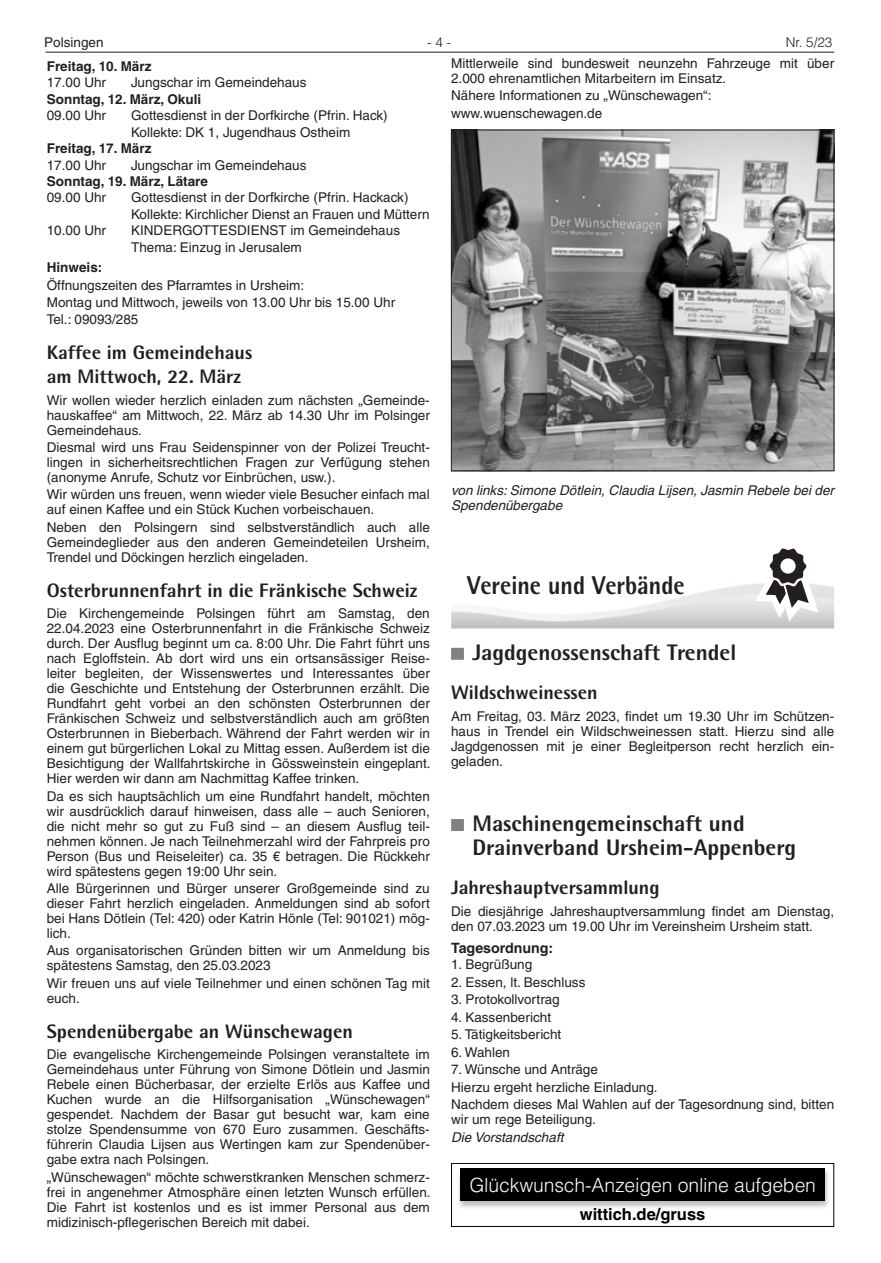
<style>
.page{position:relative;width:881px;height:1263px;background:#fff}
.page>*{position:absolute;margin:0;border:0;box-sizing:border-box;transform-origin:0 0}
.t1{font:800 25.8px "Agfa Rotis Semisans";color:#231f20;scale:.9 1}
.t2{font:800 22.5px/24px "Agfa Rotis Semisans";color:#231f20}
.t3{font:800 19.5px/24px "Agfa Rotis Semisans";color:#231f20}
.t4{font:300 19.5px "Helvetica LT";color:#fff}
.t5{font:700 16.5px "Helvetica LT";color:#000}
.t6{font:700 14.25px "Helvetica LT";color:#231f20}
.t7{font:13.5px/15px "Helvetica LT";color:#231f20}
.t8{font:italic 13.5px/15px "Helvetica LT";color:#231f20}
.t9{font:700 13.5px "Helvetica LT";color:#231f20}
.t10{font:300 13.5px "Helvetica LT";color:#231f20}
</style>
<div class="page">
<hr style="left:45px;top:52px;width:788px;height:1px;background:#231f20">
<div style="left:451px;top:648px;width:12px;height:12px;background:#838180"></div>
<div style="left:451px;top:819px;width:12px;height:12px;background:#838180"></div>
<img style="left:453px;top:132px;width:378px;height:337px">
<div style="left:451px;top:130px;width:382px;height:341px;border:1px solid #231f20"></div>
<svg style="left:451px;top:548px;width:382px;height:80px"></svg>
<div style="left:456px;top:1168px;width:373px;height:42px;background:#000;opacity:.26"></div>
<div style="left:460px;top:1168px;width:364px;height:33px;background:#000"></div>
<div style="left:451px;top:1163px;width:382px;height:64px;border:1px solid #000"></div>
<p class="t7" style="left:44px;top:35px;width:61px">Polsingen</p>
<p class="t10" style="left:427px;top:34px;width:26px">- 4 -</p>
<p class="t10" style="left:785px;top:34px;width:48px">Nr. 5/23</p>
<p class="t7" style="left:451px;top:56px;width:384px">Mittlerweile sind bundesweit neunzehn Fahrzeuge mit über<br>2.000 ehrenamtlichen Mitarbeitern im Einsatz.</p>
<p class="t7" style="left:451px;top:87px;width:262px;line-height:17.5px">Nähere Informationen zu „Wünschewagen“: www.wuenschewagen.de</p>
<p class="t9" style="left:47px;top:58px;width:106px">Freitag, 10. März</p>
<p class="t7" style="left:47px;top:75px;width:61px">17.00 Uhr</p>
<p class="t7" style="left:131px;top:75px;width:177px">Jungschar im Gemeindehaus</p>
<p class="t9" style="left:47px;top:91px;width:156px">Sonntag, 12. März, Okuli</p>
<p class="t7" style="left:47px;top:108px;width:61px">09.00 Uhr</p>
<p class="t7" style="left:131px;top:107px;width:258px;line-height:16.5px">Gottesdienst in der Dorfkirche (Pfrin. Hack)<br>Kollekte: DK 1, Jugendhaus Ostheim</p>
<p class="t9" style="left:47px;top:140px;width:106px">Freitag, 17. März</p>
<p class="t7" style="left:47px;top:157px;width:61px">17.00 Uhr</p>
<p class="t7" style="left:131px;top:157px;width:177px">Jungschar im Gemeindehaus</p>
<p class="t9" style="left:47px;top:173px;width:163px">Sonntag, 19. März, Lätare</p>
<p class="t7" style="left:47px;top:190px;width:61px">09.00 Uhr</p>
<p class="t7" style="left:131px;top:189px;width:300px;line-height:16.5px">Gottesdienst in der Dorfkirche (Pfrin. Hackack)<br>Kollekte: Kirchlicher Dienst an Frauen und Müttern</p>
<p class="t7" style="left:47px;top:223px;width:61px">10.00 Uhr</p>
<p class="t7" style="left:131px;top:222px;width:270px;line-height:16.5px">KINDERGOTTESDIENST im Gemeindehaus<br>Thema: Einzug in Jerusalem</p>
<p class="t9" style="left:47px;top:259px;width:57px">Hinweis:</p>
<p class="t7" style="left:47px;top:276px;width:350px;line-height:17.4px">Öffnungszeiten des Pfarramtes in Ursheim:<br>Montag und Mittwoch, jeweils von 13.00 Uhr bis 15.00 Uhr<br>Tel.: 09093/285</p>
<h3 class="t3" style="left:47px;top:340px;width:207px">Kaffee im Gemeindehaus am Mittwoch, 22. März</h3>
<p class="t7" style="left:47px;top:392px;width:384px;text-align:justify">Wir wollen wieder herzlich einladen zum nächsten „Gemeinde&shy;hauskaffee“ am Mittwoch, 22. März ab 14.30 Uhr im Polsinger Gemeindehaus.</p>
<p class="t7" style="left:47px;top:440px;width:384px;text-align:justify">Diesmal wird uns Frau Seidenspinner von der Polizei Treucht&shy;lingen in sicherheitsrechtlichen Fragen zur Verfügung stehen (anonyme Anrufe, Schutz vor Einbrüchen, usw.).</p>
<p class="t7" style="left:47px;top:487px;width:384px">Wir würden uns freuen, wenn wieder viele Besucher einfach mal auf einen Kaffee und ein Stück Kuchen vorbeischauen.</p>
<p class="t7" style="left:47px;top:520px;width:384px;text-align:justify">Neben den Polsingern sind selbstverständlich auch alle Gemeindeglieder aus den anderen Gemeindeteilen Ursheim, Trendel und Döckingen herzlich eingeladen.</p>
<h3 class="t3" style="left:47px;top:578px;width:372px">Osterbrunnenfahrt in die Fränkische Schweiz</h3>
<p class="t7" style="left:47px;top:606px;width:385px;text-align:justify">Die Kirchengemeinde Polsingen führt am Samstag, den 22.04.2023 eine Osterbrunnenfahrt in die Fränkische Schweiz durch. Der Ausflug beginnt um ca. 8:00 Uhr. Die Fahrt führt uns nach Egloffstein. Ab dort wird uns ein ortsansässiger Reise&shy;leiter begleiten, der Wissenswertes und Interessantes über die Geschichte und Entstehung der Osterbrunnen erzählt. Die Rundfahrt geht vorbei an den schönsten Osterbrunnen der Fränkischen Schweiz und selbstverständlich auch am größten Osterbrunnen in Bieberbach. Während der Fahrt werden wir in einem gut bürgerlichen Lokal zu Mittag essen. Außerdem ist die Besichtigung der Wallfahrtskirche in Gössweinstein eingeplant.<br>Hier werden wir dann am Nachmittag Kaffee trinken.</p>
<p class="t7" style="left:47px;top:788px;width:384px;text-align:justify">Da es sich hauptsächlich um eine Rundfahrt handelt, möchten wir ausdrücklich darauf hinweisen, dass alle – auch Senioren, die nicht mehr so gut zu Fuß sind – an diesem Ausflug teil&shy;nehmen können. Je nach Teilnehmerzahl wird der Fahrpreis pro Person (Bus und Reiseleiter) ca. 35 € betragen. Die Rückkehr wird spätestens gegen 19:00 Uhr sein.</p>
<p class="t7" style="left:47px;top:881px;width:384px;text-align:justify">Alle Bürgerinnen und Bürger unserer Großgemeinde sind zu dieser Fahrt herzlich eingeladen. Anmeldungen sind ab sofort bei Hans Dötlein (Tel: 420) oder Katrin Hönle (Tel: 901021) mög&shy;lich.</p>
<p class="t7" style="left:47px;top:943px;width:384px">Aus organisatorischen Gründen bitten wir um Anmeldung bis spätestens Samstag, den 25.03.2023</p>
<p class="t7" style="left:47px;top:975px;width:384px">Wir freuen uns auf viele Teilnehmer und einen schönen Tag mit euch.</p>
<h3 class="t3" style="left:47px;top:1019px;width:307px">Spendenübergabe an Wünschewagen</h3>
<p class="t7" style="left:47px;top:1047px;width:384px;text-align:justify">Die evangelische Kirchengemeinde Polsingen veranstaltete im Gemeindehaus unter Führung von Simone Dötlein und Jasmin Rebele einen Bücherbasar, der erzielte Erlös aus Kaffee und Kuchen wurde an die Hilfsorganisation „Wünschewagen“ gespendet. Nachdem der Basar gut besucht war, kam eine stolze Spendensumme von 670 Euro zusammen. Geschäfts&shy;führerin Claudia Lijsen aus Wertingen kam zur Spendenüber&shy;gabe extra nach Polsingen.</p>
<p class="t7" style="left:47px;top:1169px;width:385px;text-align:justify">„Wünschewagen“ möchte schwerstkranken Menschen schmerz&shy;frei in angenehmer Atmosphäre einen letzten Wunsch erfüllen.<br>Die Fahrt ist kostenlos und es ist immer Personal aus dem midizinisch-pflegerischen Bereich mit dabei.</p>
<p class="t8" style="left:451px;top:483px;width:384px">von links: Simone Dötlein, Claudia Lijsen, Jasmin Rebele bei der<br>Spendenübergabe</p>
<h1 class="t1" style="left:467px;top:568px;width:243px">Vereine und Verbände</h1>
<h2 class="t2" style="left:472px;top:640px;width:265px">Jagdgenossenschaft Trendel</h2>
<h3 class="t3" style="left:451px;top:680px;width:148px">Wildschweinessen</h3>
<p class="t7" style="left:451px;top:708px;width:384px;text-align:justify">Am Freitag, 03. März 2023, findet um 19.30 Uhr im Schützen&shy;haus in Trendel ein Wildschweinessen statt. Hierzu sind alle Jagdgenossen mit je einer Begleitperson recht herzlich ein&shy;geladen.</p>
<h2 class="t2" style="left:472px;top:811px;width:325px">Maschinengemeinschaft und<br>Drainverband Ursheim-Appenberg</h2>
<h3 class="t3" style="left:451px;top:875px;width:210px">Jahreshauptversammlung</h3>
<p class="t7" style="left:451px;top:904px;width:384px">Die diesjährige Jahreshauptversammlung findet am Dienstag, den 07.03.2023 um 19.00 Uhr im Vereinsheim Ursheim statt.</p>
<p class="t6" style="left:451px;top:939px;width:104px">Tagesordnung:</p>
<p class="t7" style="left:451px;top:957px;width:83px">1. Begrüßung</p>
<p class="t7" style="left:451px;top:974px;width:136px">2. Essen, lt. Beschluss</p>
<p class="t7" style="left:451px;top:992px;width:110px">3. Protokollvortrag</p>
<p class="t7" style="left:451px;top:1009px;width:101px">4. Kassenbericht</p>
<p class="t7" style="left:451px;top:1027px;width:112px">5. Tätigkeitsbericht</p>
<p class="t7" style="left:451px;top:1044px;width:60px">6. Wahlen</p>
<p class="t7" style="left:451px;top:1061px;width:384px;line-height:17.5px">7. Wünsche und Anträge<br>Hierzu ergeht herzliche Einladung.<br>Nachdem dieses Mal Wahlen auf der Tagesordnung sind, bitten</p>
<p class="t7" style="left:451px;top:1112px;width:146px">wir um rege Beteiligung.</p>
<p class="t8" style="left:451px;top:1129px;width:114px">Die Vorstandschaft</p>
<h3 class="t4" style="left:469px;top:1173px;width:348px">Glückwunsch-Anzeigen online aufgeben</h3>
<p class="t5" style="left:579px;top:1204px;width:127px">wittich.de/gruss</p>
</div>
